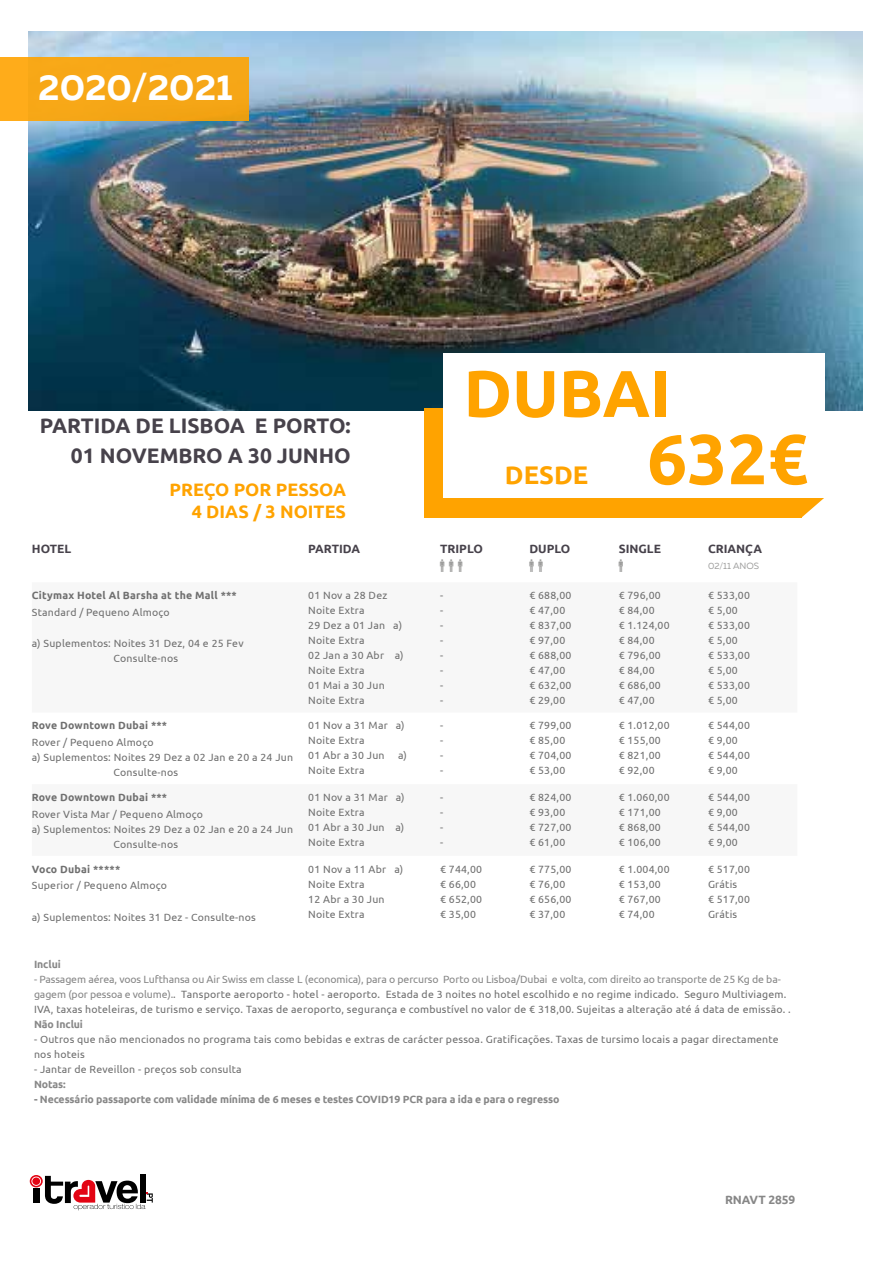
<style>
.page{position:relative;width:893px;height:1263px;background:#fff}
.page>*{position:absolute;margin:0;border:0;box-sizing:border-box;transform-origin:0 0}
.t1{font:700 70.5px "Ubuntu";color:#ffa300}
.t2{font:700 66px "Ubuntu";color:#ffa300}
.t3{font:700 36px "Muller";color:#fff}
.t4{font:700 25.5px "Ubuntu";color:#ffa300}
.t5{font:700 21px/30px "Ubuntu";color:#47424b;text-align:right}
.t6{font:700 18px/22.5px "Ubuntu";color:#ffa300;text-align:right}
.t7{font:700 12px "Ubuntu";color:#47424b}
.t8{font:700 12px "Ubuntu";letter-spacing:-.01em;color:#878787}
.t9{font:10.5px/15px "Ubuntu";letter-spacing:.02em;color:#6f6f6f}
.t10{font:700 10.5px "Ubuntu";letter-spacing:-.01em;color:#878787}
.t11{font:700 10.5px "Ubuntu";letter-spacing:.02em;color:#6f6f6f}
.t12{font:9px "Muller Regular 3";color:#9d9d9c}
.s1{color:#878787}
</style>
<div class="page">
<img style="left:29px;top:32px;width:833px;height:378px">
<div style="left:140px;top:1174px;width:5px;height:28px;background:#000"></div>
<svg style="left:30px;top:1175px;width:123px;height:35px"></svg>
<div style="left:424px;top:408px;width:377px;height:110px;background:#ffa300"></div>
<svg style="left:801px;top:498px;width:23px;height:20px"></svg>
<div style="left:443px;top:353px;width:382px;height:144px;background:#fff"></div>
<div style="left:0;top:57px;width:249px;height:64px;background:#f6a717"></div>
<h3 class="t3" style="left:38px;top:64px;width:196px">2020/2021</h3>
<h3 class="t5" style="left:40px;top:410px;width:312px">PARTIDA DE LISBOA E PORTO:<br>01 NOVEMBRO A 30 JUNHO</h3>
<h3 class="t6" style="left:169px;top:478px;width:178px">PREÇO POR PESSOA<br>4 DIAS / 3 NOITES</h3>
<h2 class="t2" style="left:463px;top:353px;width:209px">DUBAI</h2>
<h3 class="t4" style="left:505px;top:459px;width:85px">DESDE</h3>
<h1 class="t1" style="left:647px;top:416px;width:162px">632€</h1>
<p class="t7" style="left:32px;top:541px;width:41px">HOTEL</p>
<p class="t7" style="left:308px;top:541px;width:53px">PARTIDA</p>
<p class="t7" style="left:440px;top:541px;width:44px">TRIPLO</p>
<p class="t7" style="left:529px;top:541px;width:43px">DUPLO</p>
<p class="t7" style="left:619px;top:541px;width:44px">SINGLE</p>
<p class="t7" style="left:708px;top:541px;width:56px">CRIANÇA</p>
<p class="t12" style="left:708px;top:560px;width:53px">02/11 ANOS</p>
<p class="t11" style="left:32px;top:589px;width:207px">Citymax Hotel Al Barsha at the Mall ***</p>
<p class="t9" style="left:32px;top:604px;width:139px">Standard / Pequeno Almoço</p>
<p class="t9" style="left:114px;top:635px;width:132px;text-indent:-82px">a) Suplementos: Noites 31 Dez, 04 e 25 Fev<br>Consulte-nos</p>
<p class="t9" style="left:308px;top:587px;width:97px">01 Nov a 28 Dez<br>Noite Extra<br>29 Dez a 01 Jan a)<br>Noite Extra<br>02 Jan a 30 Abr a)<br>Noite Extra<br>01 Mai a 30 Jun<br>Noite Extra</p>
<p class="t9" style="left:440px;top:587px;width:5px;text-align:justify">- - - - - - - -</p>
<p class="t9" style="left:529px;top:587px;width:44px">€ 688,00 € 47,00 € 837,00 € 97,00 € 688,00 € 47,00 € 632,00 € 29,00</p>
<p class="t9" style="left:619px;top:587px;width:52px">€ 796,00<br>€ 84,00<br>€ 1.124,00 € 84,00<br>€ 796,00<br>€ 84,00<br>€ 686,00<br>€ 47,00</p>
<p class="t9" style="left:708px;top:587px;width:44px">€ 533,00 € 5,00<br>€ 533,00 € 5,00<br>€ 533,00 € 5,00<br>€ 533,00 € 5,00</p>
<p class="t11" style="left:32px;top:719px;width:137px">Rove Downtown Dubai ***</p>
<p class="t9" style="left:32px;top:734px;width:123px">Rover / Pequeno Almoço</p>
<p class="t9" style="left:32px;top:749px;width:263px">a) Suplementos: Noites 29 Dez a 02 Jan e 20 a 24 Jun</p>
<p class="t9" style="left:114px;top:764px;width:66px">Consulte-nos</p>
<p class="t11" style="left:32px;top:791px;width:137px">Rove Downtown Dubai ***</p>
<p class="t9" style="left:32px;top:806px;width:173px">Rover Vista Mar / Pequeno Almoço</p>
<p class="t9" style="left:32px;top:821px;width:263px">a) Suplementos: Noites 29 Dez a 02 Jan e 20 a 24 Jun</p>
<p class="t9" style="left:114px;top:836px;width:66px">Consulte-nos</p>
<p class="t11" style="left:32px;top:863px;width:90px">Voco Dubai *****</p>
<p class="t9" style="left:32px;top:878px;width:137px">Superior / Pequeno Almoço</p>
<p class="t9" style="left:32px;top:909px;width:225px">a) Suplementos: Noites 31 Dez - Consulte-nos</p>
<p class="t9" style="left:308px;top:718px;width:98px">01 Nov a 31 Mar a)<br>Noite Extra<br>01 Abr a 30 Jun</p>
<p class="t9" style="left:398px;top:748px;width:10px">a)</p>
<p class="t9" style="left:308px;top:763px;width:58px">Noite Extra</p>
<p class="t9" style="left:440px;top:718px;width:5px;text-align:justify">- - - -</p>
<p class="t9" style="left:529px;top:718px;width:44px">€ 799,00 € 85,00 € 704,00 € 53,00</p>
<p class="t9" style="left:619px;top:718px;width:52px">€ 1.012,00 € 155,00<br>€ 821,00<br>€ 92,00</p>
<p class="t9" style="left:708px;top:718px;width:44px">€ 544,00 € 9,00<br>€ 544,00 € 9,00</p>
<p class="t9" style="left:308px;top:789px;width:98px">01 Nov a 31 Mar a)<br>Noite Extra<br>01 Abr a 30 Jun a)<br>Noite Extra</p>
<p class="t9" style="left:440px;top:789px;width:5px;text-align:justify">- - - -</p>
<p class="t9" style="left:529px;top:789px;width:44px">€ 824,00 € 93,00 € 727,00 € 61,00</p>
<p class="t9" style="left:619px;top:789px;width:52px">€ 1.060,00 € 171,00<br>€ 868,00<br>€ 106,00</p>
<p class="t9" style="left:708px;top:789px;width:44px">€ 544,00 € 9,00<br>€ 544,00 € 9,00</p>
<p class="t9" style="left:308px;top:861px;width:96px">01 Nov a 11 Abr a)<br>Noite Extra<br>12 Abr a 30 Jun<br>Noite Extra</p>
<p class="t9" style="left:440px;top:861px;width:44px">€ 744,00 € 66,00 € 652,00 € 35,00</p>
<p class="t9" style="left:529px;top:861px;width:44px">€ 775,00 € 76,00 € 656,00 € 37,00</p>
<p class="t9" style="left:619px;top:861px;width:52px">€ 1.004,00 € 153,00<br>€ 767,00<br>€ 74,00</p>
<p class="t9" style="left:708px;top:861px;width:44px">€ 517,00<br>Grátis<br>€ 517,00<br>Grátis</p>
<p class="t10" style="left:34px;top:958px;width:28px">Inclui</p>
<p class="t9" style="left:34px;top:972px;width:758px"><span class="s1">- Passagem aérea, voos Lufthansa ou Air Swiss em classe L (economica), para o percurso Porto ou Lisboa/Dubai e volta, com direito ao transporte de 25 Kg de ba&shy;gagem (por pessoa e volume).</span>. Tansporte aeroporto - hotel - aeroporto. Estada de 3 noites no hotel escolhido e no regime indicado. Seguro Multiviagem.<br>IVA, taxas hoteleiras, de turismo e serviço. Taxas de aeroporto, segurança e combustível no valor de € 318,00. Sujeitas a alteração até á data de emissão. .</p>
<p class="t10" style="left:34px;top:1018px;width:50px">Não Inclui</p>
<p class="t9" style="left:34px;top:1032px;width:746px">- Outros que não mencionados no programa tais como bebidas e extras de carácter pessoa. Gratificações. Taxas de tursimo locais a pagar directamente nos hoteis</p>
<p class="t9" style="left:34px;top:1062px;width:209px">- Jantar de Reveillon - preços sob consulta</p>
<p class="t10" style="left:34px;top:1078px;width:33px">Notas:</p>
<p class="t10" style="left:34px;top:1093px;width:527px">- Necessário passaporte com validade mínima de 6 meses e testes COVID19 PCR para a ida e para o regresso</p>
<p class="t8" style="left:725px;top:1193px;width:72px">RNAVT 2859</p>
</div>
